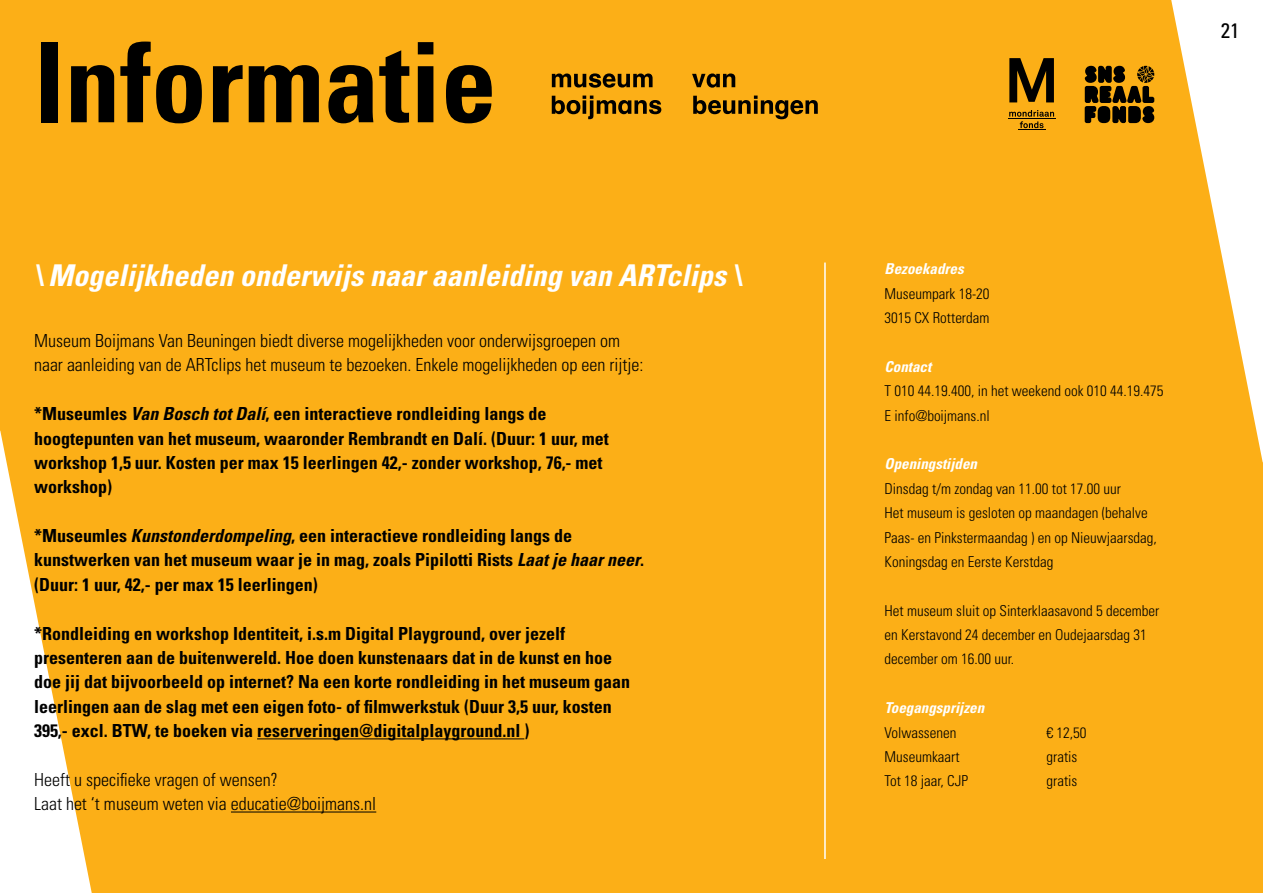
<style>
.page{position:relative;width:1263px;height:893px;background:#fcaf17}
.page>*{position:absolute;margin:0;border:0;box-sizing:border-box;transform-origin:0 0}
.t1{font:700 condensed 111px "Univers";color:#000}
.t2{font:italic 700 condensed 30px "Univers";color:#fff}
.t3{font:condensed 21px "Univers";color:#000}
.t4{font:700 condensed 18px/24.3px "Univers";color:#000}
.t5{font:300 condensed 18px/24.3px "Univers";color:#000}
.t6{font:300 condensed 15px/24.3px "Univers";color:#000}
.t7{font:italic 700 condensed 15px "Univers";color:#fff}
.s1{font-style:italic}
</style>
<div class="page">
<svg style="left:1171px;top:0;width:92px;height:462px"></svg>
<svg style="left:0;top:431px;width:92px;height:462px"></svg>
<hr style="left:257px;top:738px;width:267px;height:1px;background:#000">
<hr style="left:231px;top:811px;width:145px;height:1px;background:#000">
<hr style="left:824px;top:263px;width:2px;height:596px;background:#fff">
<svg style="left:552px;top:73px;width:100px;height:15px"></svg>
<svg style="left:692px;top:73px;width:43px;height:15px"></svg>
<svg style="left:552px;top:96px;width:109px;height:23px"></svg>
<svg style="left:693px;top:96px;width:125px;height:23px"></svg>
<svg style="left:1009px;top:58px;width:45px;height:44px"></svg>
<hr style="left:1008px;top:118px;width:47px;height:1px;background:#000">
<svg style="left:1009px;top:110px;width:45px;height:20px"></svg>
<svg style="left:1085px;top:66px;width:69px;height:57px"></svg>
<h1 class="t1" style="left:34px;top:15px;width:464px">Informatie</h1>
<h2 class="t2" style="left:34px;top:257px;width:708px">\ Mogelijkheden onderwijs naar aanleiding van ARTclips \</h2>
<p class="t5" style="left:34px;top:329px;width:611px">Museum Boijmans Van Beuningen biedt diverse mogelijkheden voor onderwijsgroepen om naar aanleiding van de ARTclips het museum te bezoeken. Enkele mogelijkheden op een rijtje:</p>
<p class="t4" style="left:34px;top:402px;width:576px">*Museumles <span class="s1">Van Bosch tot Dalí</span>, een interactieve rondleiding langs de hoogtepunten van het museum, waaronder Rembrandt en Dalí. (Duur: 1 uur, met workshop 1,5 uur. Kosten per max 15 leerlingen 42,- zonder workshop, 76,- met workshop)</p>
<p class="t4" style="left:34px;top:523px;width:611px">*Museumles <span class="s1">Kunstonderdompeling</span>, een interactieve rondleiding langs de kunstwerken van het museum waar je in mag, zoals Pipilotti Rists <span class="s1">Laat je haar neer</span>. (Duur: 1 uur, 42,- per max 15 leerlingen)</p>
<p class="t4" style="left:34px;top:621px;width:597px">*Rondleiding en workshop Identiteit, i.s.m Digital Playground, over jezelf presenteren aan de buitenwereld. Hoe doen kunstenaars dat in de kunst en hoe doe jij dat bijvoorbeeld op internet? Na een korte rondleiding in het museum gaan leerlingen aan de slag met een eigen foto- of filmwerkstuk (Duur 3,5 uur, kosten 395,- excl. BTW, te boeken via reserveringen@digitalplayground.nl )</p>
<p class="t5" style="left:34px;top:767px;width:344px">Heeft u specifieke vragen of wensen?<br>Laat het ‘t museum weten via educatie@boijmans.nl</p>
<p class="t3" style="left:1221px;top:17px;width:20px">21</p>
<p class="t7" style="left:884px;top:260px;width:81px">Bezoekadres</p>
<p class="t6" style="left:884px;top:281px;width:106px">Museumpark 18-20<br>3015 CX Rotterdam</p>
<p class="t7" style="left:884px;top:357px;width:48px">Contact</p>
<p class="t6" style="left:884px;top:379px;width:280px">T 010 44.19.400, in het weekend ook 010 44.19.475<br>E info@boijmans.nl</p>
<p class="t7" style="left:884px;top:455px;width:94px">Openingstijden</p>
<p class="t6" style="left:884px;top:476px;width:274px">Dinsdag t/m zondag van 11.00 tot 17.00 uur<br>Het museum is gesloten op maandagen (behalve Paas- en Pinkstermaandag ) en op Nieuwjaarsdag, Koningsdag en Eerste Kerstdag</p>
<p class="t6" style="left:884px;top:598px;width:276px">Het museum sluit op Sinterklaasavond 5 december en Kerstavond 24 december en Oudejaarsdag 31 december om 16.00 uur.</p>
<p class="t7" style="left:884px;top:699px;width:101px">Toegangsprijzen</p>
<p class="t6" style="left:884px;top:720px;width:73px">Volwassenen</p>
<p class="t6" style="left:1046px;top:720px;width:41px">€ 12,50</p>
<p class="t6" style="left:884px;top:745px;width:76px">Museumkaart</p>
<p class="t6" style="left:1046px;top:745px;width:32px">gratis</p>
<p class="t6" style="left:884px;top:769px;width:85px">Tot 18 jaar, CJP</p>
<p class="t6" style="left:1046px;top:769px;width:32px">gratis</p>
</div>
